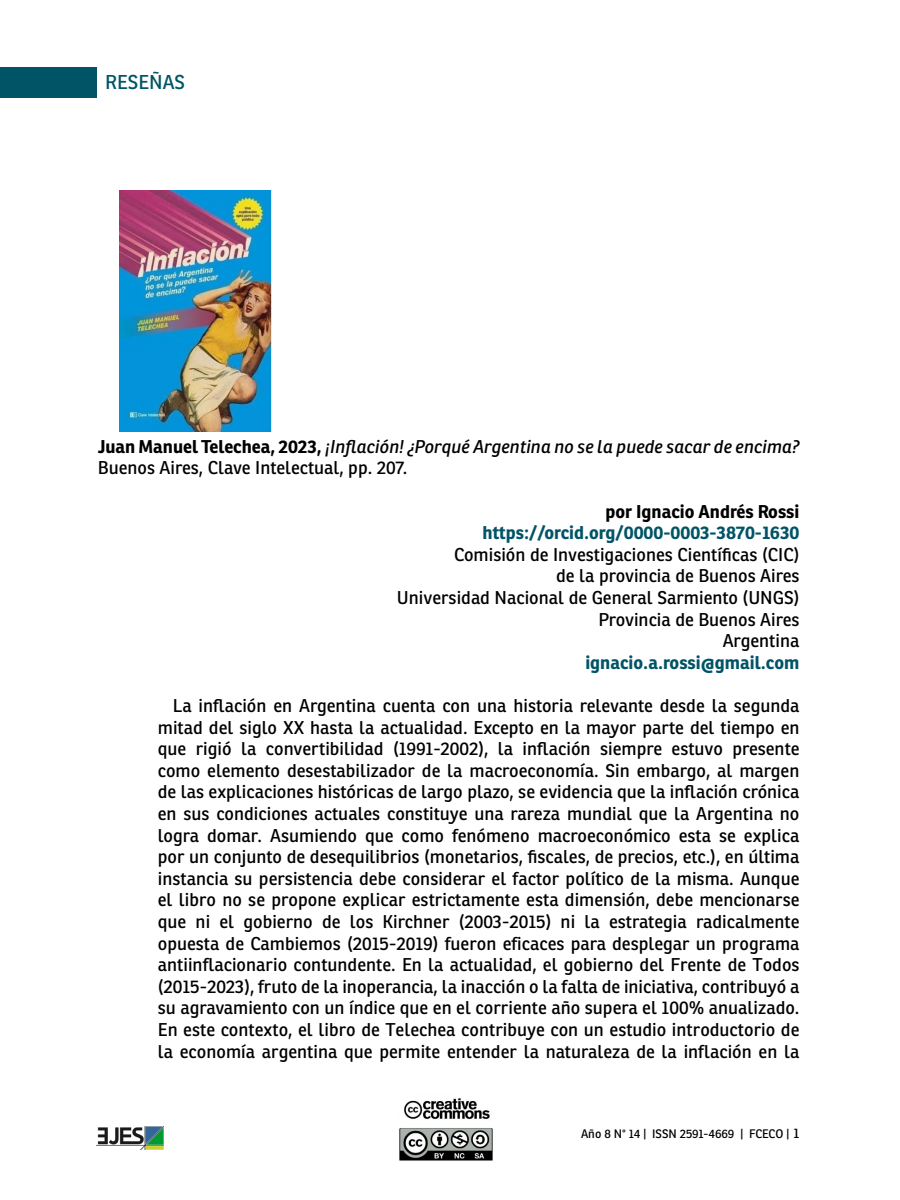
<style>
.page{position:relative;width:900px;height:1200px;background:#fff}
.page>*{position:absolute;margin:0;border:0;box-sizing:border-box;transform-origin:0 0}
.t1{font:19.5px "Ronnia";color:#005466}
.t2{font:18px/21.6px "Ronnia";color:#000;text-align:right}
.t3{font:italic 18px/21.6px "Ronnia";color:#000}
.t4{font:700 18px "Ronnia";color:#005466}
.t5{font:700 18px "Ronnia";color:#000}
.t6{font:12px "Ronnia";color:#000}
.s1{font-weight:700;font-style:normal}
.s2{font-style:normal}
.s3{font-size:13.5px}
</style>
<div class="page">
<img style="left:96px;top:1126px;width:68px;height:24px">
<img style="left:399px;top:1098px;width:94px;height:63px">
<img style="left:119px;top:191px;width:153px;height:240px">
<div style="left:0;top:68px;width:97px;height:30px;background:#005466"></div>
<p class="t1" style="left:105px;top:70px;width:81px">RESEÑAS</p>
<p class="t3" style="left:98px;top:435px;width:703px"><span class="s1">Juan Manuel Telechea, 2023,</span> ¡Inflación! ¿Porqué Argentina no se la puede sacar de encima?<br><span class="s2">Buenos Aires, Clave Intelectual, pp. 207.</span></p>
<p class="t5" style="left:606px;top:500px;width:196px">por Ignacio Andrés Rossi</p>
<p class="t4" style="left:482px;top:521px;width:319px">https://orcid.org/0000-0003-3870-1630</p>
<p class="t2" style="left:397px;top:543px;width:404px">Comisión de Investigaciones Científicas (CIC)<br>de la provincia de Buenos Aires<br>Universidad Nacional de General Sarmiento (UNGS)<br>Provincia de Buenos Aires<br>Argentina</p>
<p class="t4" style="left:585px;top:651px;width:216px">ignacio.a.rossi@gmail.com</p>
<p class="t2" style="left:158px;top:695px;width:643px;text-align:justify;text-indent:15px">La inflación en Argentina cuenta con una historia relevante desde la segunda mitad del siglo XX hasta la actualidad. Excepto en la mayor parte del tiempo en que rigió la convertibilidad (1991-2002), la inflación siempre estuvo presente como elemento desestabilizador de la macroeconomía. Sin embargo, al margen de las explicaciones históricas de largo plazo, se evidencia que la inflación crónica en sus condiciones actuales constituye una rareza mundial que la Argentina no logra domar. Asumiendo que como fenómeno macroeconómico esta se explica por un conjunto de desequilibrios (monetarios, fiscales, de precios, etc.), en última instancia su persistencia debe considerar el factor político de la misma. Aunque el libro no se propone explicar estrictamente esta dimensión, debe mencionarse que ni el gobierno de los Kirchner (2003-2015) ni la estrategia radicalmente opuesta de Cambiemos (2015-2019) fueron eficaces para desplegar un programa antiinflacionario contundente. En la actualidad, el gobierno del Frente de Todos (2015-2023), fruto de la inoperancia, la inacción o la falta de iniciativa, contribuyó a su agravamiento con un índice que en el corriente año supera el 100% anualizado.<br>En este contexto, el libro de Telechea contribuye con un estudio introductorio de la economía argentina que permite entender la naturaleza de la inflación en la</p>
<p class="t6" style="left:581px;top:1126px;width:220px">Año 8 N° 14 | ISSN 2591-4669 | FCECO | <span class="s3">1</span></p>
</div>
